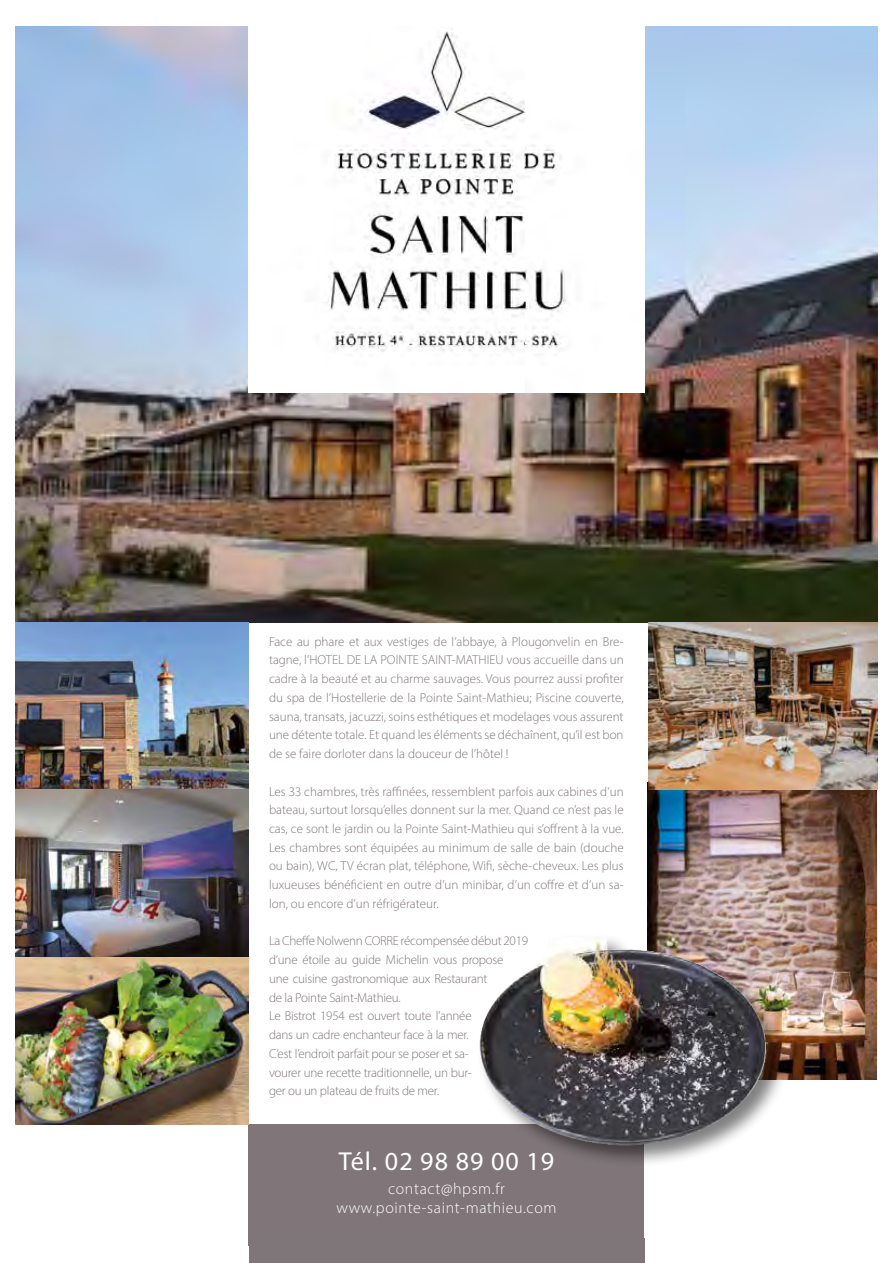
<style>
.page{position:relative;width:893px;height:1263px;background:#fff}
.page>*{position:absolute;margin:0;border:0;box-sizing:border-box;transform-origin:0 0}
.t1{font:26.1px "Myriad Pro";letter-spacing:.04em;color:#fff}
.t2{font:300 15.9px/19px "Myriad Pro";letter-spacing:.04em;color:#fff;text-align:center}
.t3{font:300 13.05px/18.8px "Myriad Pro";letter-spacing:-.02em;color:#807679;text-align:justify}
</style>
<div class="page">
<div style="left:248px;top:1124px;width:396px;height:121px;background:#807679"></div>
<img style="left:16px;top:26px;width:861px;height:596px">
<img style="left:248px;top:26px;width:396px;height:367px">
<img style="left:16px;top:622px;width:232px;height:502px">
<img style="left:647px;top:782px;width:230px;height:298px">
<img style="left:648px;top:622px;width:229px;height:167px">
<div style="left:477px;top:934px;width:312px;height:234px;background:#000;opacity:.5"></div>
<img style="left:477px;top:937px;width:301px;height:219px">
<div style="left:249px;top:1238px;width:395px;height:25px;background:#7f7679"></div>
<p class="t3" style="left:269px;top:632px;width:356px">Face au phare et aux vestiges de l’abbaye, à Plougonvelin en Bre&shy;tagne, l’HOTEL DE LA POINTE SAINT-MATHIEU vous accueille dans un cadre à la beauté et au charme sauvages. Vous pourrez aussi profiter du spa de l’Hostellerie de la Pointe Saint-Mathieu; Piscine couverte, sauna, transats, jacuzzi, soins esthétiques et modelages vous assurent une détente totale. Et quand les éléments se déchaînent, qu’il est bon de se faire dorloter dans la douceur de l’hôtel !</p>
<p class="t3" style="left:269px;top:782px;width:356px">Les 33 chambres, très raffinées, ressemblent parfois aux cabines d’un bateau, surtout lorsqu’elles donnent sur la mer. Quand ce n’est pas le cas, ce sont le jardin ou la Pointe Saint-Mathieu qui s’offrent à la vue.<br>Les chambres sont équipées au minimum de salle de bain (douche ou bain), WC, TV écran plat, téléphone, Wifi, sèche-cheveux. Les plus luxueuses bénéficient en outre d’un minibar, d’un coffre et d’un sa&shy;lon, ou encore d’un réfrigérateur.</p>
<p class="t3" style="left:269px;top:932px;width:261px;text-align:left">La Cheffe Nolwenn CORRE récompensée début 2019 d’une étoile au guide Michelin vous propose<br>une cuisine gastronomique aux Restaurant<br>de la Pointe Saint-Mathieu.<br>Le Bistrot 1954 est ouvert toute l’année<br>dans un cadre enchanteur face à la mer.<br>C’est l’endroit parfait pour se poser et sa-<br>vourer une recette traditionnelle, un bur-<br>ger ou un plateau de fruits de mer.</p>
<h1 class="t1" style="left:339px;top:1145px;width:217px">Tél. 02 98 89 00 19</h1>
<p class="t2" style="left:336px;top:1179px;width:222px">contact@hpsm.fr www.pointe-saint-mathieu.com</p>
</div>
